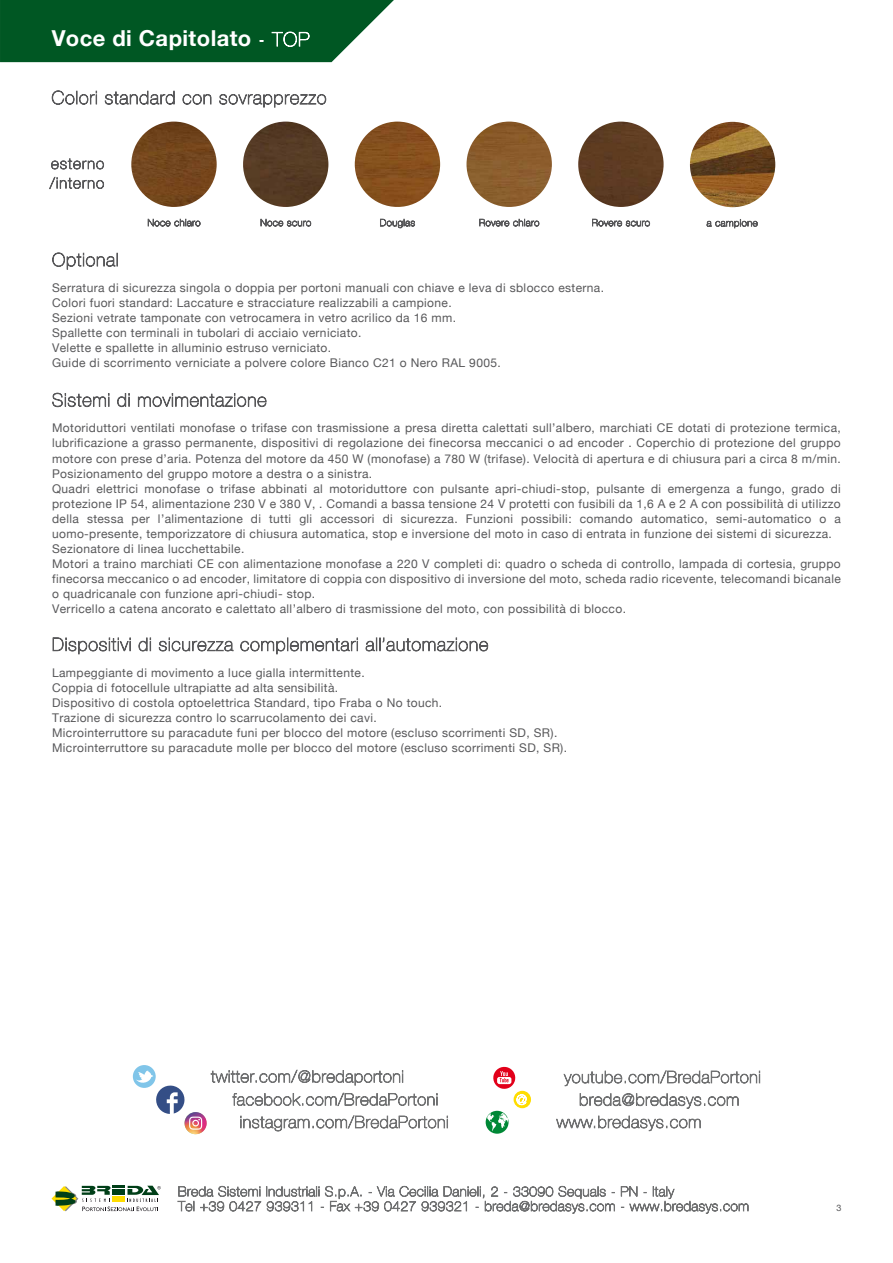
<style>
.page{position:relative;width:893px;height:1263px;background:#fff}
.page>*{position:absolute;margin:0;border:0;box-sizing:border-box;transform-origin:0 0}
.t1{font:700 21.9px "Helvetica Neue";letter-spacing:.02em;color:#fff}
.t2{font:200 13.8px "Helvetica Neue LT Std";color:#fff}
.t3{font:12px/15px "Helvetica Neue";letter-spacing:.03em;color:#58585a}
.t4{font:9px "Helvetica Neue";color:#58585a}
.s1{font-family:"Helvetica Neue LT Std";font-weight:200;font-size:19.35px}
</style>
<div class="page">
<img style="left:690px;top:122px;width:85px;height:85px;border-radius:43px">
<svg style="left:706px;top:219px;width:52px;height:9px"></svg>
<img style="left:131px;top:122px;width:86px;height:85px;border-radius:43px">
<div style="left:243px;top:122px;width:85px;height:85px;background:#553b24;border-radius:43px"></div>
<svg style="left:148px;top:218px;width:52px;height:9px"></svg>
<svg style="left:261px;top:218px;width:50px;height:9px"></svg>
<svg style="left:380px;top:219px;width:35px;height:9px"></svg>
<svg style="left:479px;top:219px;width:60px;height:8px"></svg>
<svg style="left:592px;top:219px;width:58px;height:8px"></svg>
<img style="left:355px;top:122px;width:85px;height:85px;border-radius:43px">
<img style="left:466px;top:122px;width:86px;height:85px;border-radius:43px">
<div style="left:578px;top:122px;width:86px;height:85px;background:#5e3c21;border-radius:43px"></div>
<svg style="left:52px;top:252px;width:66px;height:18px"></svg>
<svg style="left:52px;top:637px;width:79px;height:18px"></svg>
<svg style="left:138px;top:637px;width:13px;height:15px"></svg>
<svg style="left:159px;top:637px;width:75px;height:15px"></svg>
<svg style="left:240px;top:637px;width:118px;height:18px"></svg>
<svg style="left:365px;top:637px;width:123px;height:15px"></svg>
<svg style="left:52px;top:392px;width:57px;height:15px"></svg>
<svg style="left:117px;top:393px;width:13px;height:14px"></svg>
<svg style="left:138px;top:393px;width:129px;height:15px"></svg>
<svg style="left:52px;top:1186px;width:109px;height:25px"></svg>
<svg style="left:177px;top:1185px;width:438px;height:29px"></svg>
<svg style="left:621px;top:1186px;width:127px;height:28px"></svg>
<svg style="left:0;top:0;width:394px;height:62px;background:#156535"></svg>
<svg style="left:52px;top:90px;width:45px;height:15px"></svg>
<svg style="left:105px;top:90px;width:70px;height:15px"></svg>
<svg style="left:182px;top:94px;width:30px;height:11px"></svg>
<svg style="left:219px;top:94px;width:108px;height:14px"></svg>
<svg style="left:51px;top:158px;width:53px;height:12px"></svg>
<svg style="left:49px;top:177px;width:55px;height:12px"></svg>
<div style="left:514px;top:1091px;width:17px;height:17px;background:#fd0;border-radius:50%"></div>
<svg style="left:486px;top:1111px;width:23px;height:23px"></svg>
<svg style="left:493px;top:1066px;width:34px;height:39px"></svg>
<svg style="left:563px;top:1070px;width:197px;height:16px"></svg>
<svg style="left:580px;top:1093px;width:159px;height:16px"></svg>
<svg style="left:556px;top:1115px;width:145px;height:16px"></svg>
<svg style="left:487px;top:1113px;width:21px;height:18px"></svg>
<div style="left:133px;top:1065px;width:23px;height:23px;background:#80c5e9;border-radius:50%"></div>
<svg style="left:136px;top:1070px;width:312px;height:65px"></svg>
<h1 class="t1" style="left:52px;top:21px;width:259px">Voce di Capitolato <span class="s1">- TOP</span></h1>
<p class="t3" style="left:52px;top:280px;width:553px">Serratura di sicurezza singola o doppia per portoni manuali con chiave e leva di sblocco esterna.<br>Colori fuori standard: Laccature e stracciature realizzabili a campione.<br>Sezioni vetrate tamponate con vetrocamera in vetro acrilico da 16 mm.<br>Spallette con terminali in tubolari di acciaio verniciato.<br>Velette e spallette in alluminio estruso verniciato.<br>Guide di scorrimento verniciate a polvere colore Bianco C21 o Nero RAL 9005.</p>
<p class="t3" style="left:52px;top:421px;width:790px">Motoriduttori ventilati monofase o trifase con trasmissione a presa diretta calettati sull’albero, marchiati CE dotati di protezione termica, lubrificazione a grasso permanente, dispositivi di regolazione dei finecorsa meccanici o ad encoder . Coperchio di protezione del gruppo motore con prese d’aria. Potenza del motore da 450 W (monofase) a 780 W (trifase). Velocità di apertura e di chiusura pari a circa 8 m/min.<br>Posizionamento del gruppo motore a destra o a sinistra.<br>Quadri elettrici monofase o trifase abbinati al motoriduttore con pulsante apri-chiudi-stop, pulsante di emergenza a fungo, grado di protezione IP 54, alimentazione 230 V e 380 V, . Comandi a bassa tensione 24 V protetti con fusibili da 1,6 A e 2 A con possibilità di utilizzo della stessa per l’alimentazione di tutti gli accessori di sicurezza. Funzioni possibili: comando automatico, semi-automatico o a uomo-presente, temporizzatore di chiusura automatica, stop e inversione del moto in caso di entrata in funzione dei sistemi di sicurezza.<br>Sezionatore di linea lucchettabile.<br>Motori a traino marchiati CE con alimentazione monofase a 220 V completi di: quadro o scheda di controllo, lampada di cortesia, gruppo finecorsa meccanico o ad encoder, limitatore di coppia con dispositivo di inversione del moto, scheda radio ricevente, telecomandi bicanale o quadricanale con funzione apri-chiudi- stop.<br>Verricello a catena ancorato e calettato all’albero di trasmissione del moto, con possibilità di blocco.</p>
<p class="t3" style="left:52px;top:665px;width:516px">Lampeggiante di movimento a luce gialla intermittente.<br>Coppia di fotocellule ultrapiatte ad alta sensibilità.<br>Dispositivo di costola optoelettrica Standard, tipo Fraba o No touch.<br>Trazione di sicurezza contro lo scarrucolamento dei cavi.<br>Microinterruttore su paracadute funi per blocco del motore (escluso scorrimenti SD, SR).<br>Microinterruttore su paracadute molle per blocco del motore (escluso scorrimenti SD, SR).</p>
<p class="t2" style="left:516px;top:1092px;width:13px">@</p>
<p class="t4" style="left:836px;top:1202px;width:7px">3</p>
</div>
